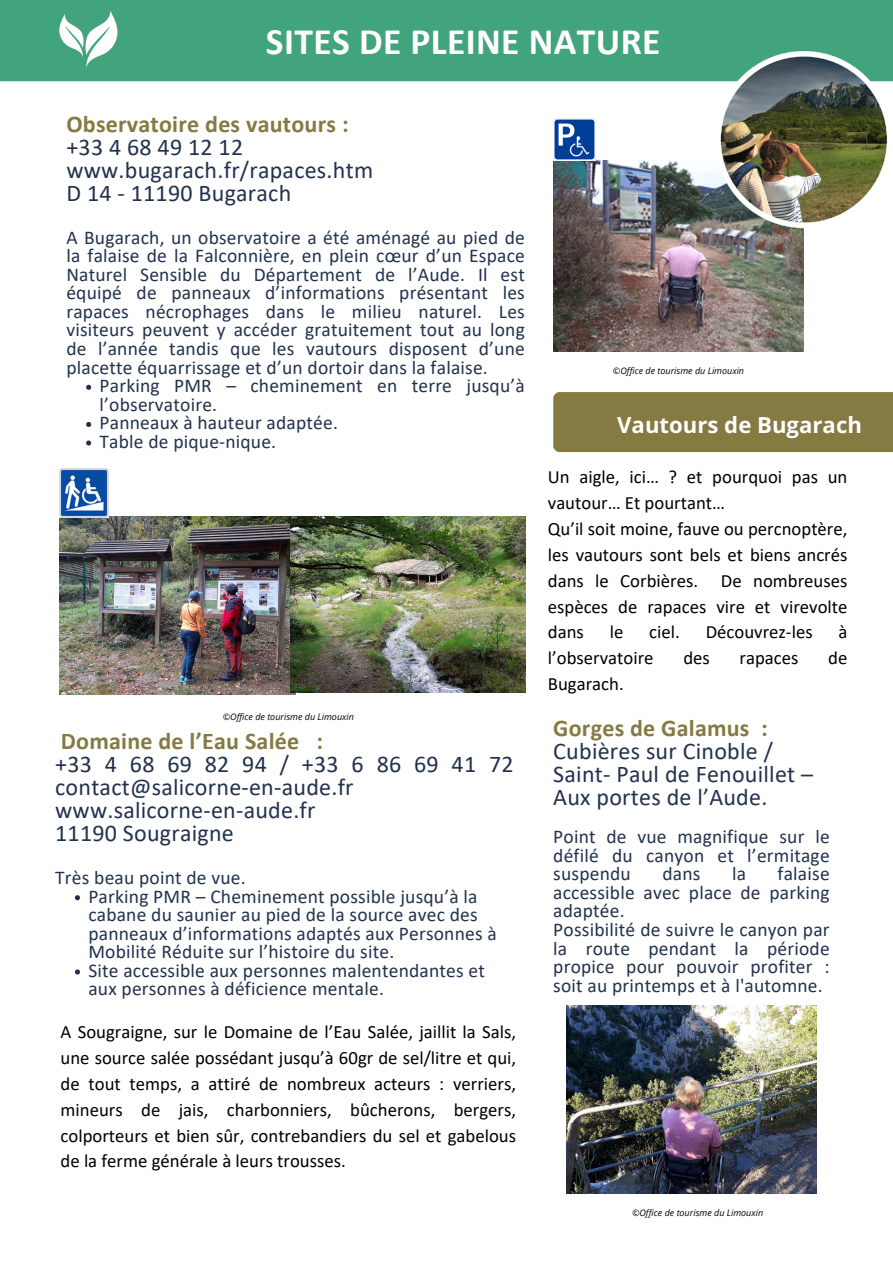
<style>
.page{position:relative;width:893px;height:1263px;background:#fff}
.page>*{position:absolute;margin:0;border:0;box-sizing:border-box;transform-origin:0 0}
.t1{font:700 37.5px "Calibri";letter-spacing:.01em;color:#fff}
.t2{font:24px/23.1px "Calibri";letter-spacing:.01em;color:#22324e}
.t3{font:700 24px "Calibri";letter-spacing:.01em;color:#847a42}
.t4{font:700 22.12px "Open Sans";color:#fff}
.t5{font:19.5px/18.6px "Calibri";letter-spacing:.01em;color:#22324e}
.t6{font:18.75px/25.9px "Calibri";color:#000;text-align:justify}
.t7{font:italic 9px "Open Sans";color:#000}
.s1{font-weight:700;color:#847a42}
</style>
<div class="page">
<div style="left:0;top:64px;width:893px;height:17px;background:#41a47d"></div>
<div style="left:0;top:0;width:893px;height:64px;background:#41a47d"></div>
<svg style="left:59px;top:11px;width:59px;height:57px"></svg>
<img style="left:553px;top:161px;width:250px;height:190px">
<img style="left:553px;top:118px;width:42px;height:43px">
<img style="left:59px;top:517px;width:237px;height:177px">
<svg style="left:86px;top:385px;width:5px;height:5px"></svg>
<svg style="left:86px;top:422px;width:5px;height:5px"></svg>
<svg style="left:86px;top:440px;width:5px;height:5px"></svg>
<svg style="left:75px;top:895px;width:5px;height:5px"></svg>
<svg style="left:75px;top:969px;width:5px;height:5px"></svg>
<img style="left:715px;top:51px;width:177px;height:177px">
<img style="left:290px;top:517px;width:235px;height:176px">
<img style="left:59px;top:468px;width:49px;height:49px">
<div style="left:553px;top:392px;width:340px;height:60px;background:#847a42"></div>
<img style="left:566px;top:1005px;width:250px;height:188px">
<p class="t1" style="left:266px;top:26px;width:396px">SITES DE PLEINE NATURE</p>
<h3 class="t3" style="left:66px;top:114px;width:284px">Observatoire des vautours :</h3>
<p class="t2" style="left:66px;top:137px;width:178px">+33 4 68 49 12 12</p>
<h3 class="t2" style="left:66px;top:160px;width:308px">www.bugarach.fr/rapaces.htm<br>D 14 - 11190 Bugarach</h3>
<h4 class="t5" style="left:66px;top:229px;width:460px">A Bugarach, un observatoire a été aménagé au pied de la falaise de la Falconnière, en plein cœur d’un Espace</h4>
<p class="t5" style="left:66px;top:267px;width:460px">Naturel Sensible du Département de l’Aude. Il est</p>
<p class="t5" style="left:66px;top:285px;width:460px">équipé de panneaux d’informations présentant les</p>
<p class="t5" style="left:66px;top:304px;width:460px">rapaces nécrophages dans le milieu naturel. Les</p>
<p class="t5" style="left:66px;top:322px;width:460px">visiteurs peuvent y accéder gratuitement tout au long</p>
<p class="t5" style="left:66px;top:341px;width:460px">de l’année tandis que les vautours disposent d’une</p>
<p class="t5" style="left:66px;top:359px;width:423px">placette équarrissage et d’un dortoir dans la falaise.</p>
<p class="t5" style="left:100px;top:378px;width:427px">Parking PMR – cheminement en terre jusqu’à</p>
<p class="t5" style="left:100px;top:396px;width:119px">l’observatoire.</p>
<p class="t5" style="left:100px;top:415px;width:240px">Panneaux à hauteur adaptée.</p>
<p class="t5" style="left:100px;top:434px;width:178px">Table de pique-nique.</p>
<h4 class="t7" style="left:223px;top:710px;width:133px">©Office de tourisme du Limouxin</h4>
<p class="t2" style="left:55px;top:731px;width:460px"><span class="s1">Domaine de l’Eau Salée :<br></span>+33 4 68 69 82 94 / +33 6 86 69 41 72 contact@salicorne-en-aude.fr www.salicorne-en-aude.fr</p>
<p class="t2" style="left:55px;top:824px;width:180px">11190 Sougraigne</p>
<p class="t5" style="left:88px;top:870px;width:410px;text-indent:-33px">Très beau point de vue.<br>Parking PMR – Cheminement possible jusqu’à la cabane du saunier au pied de la source avec des panneaux d’informations adaptés aux Personnes à Mobilité Réduite sur l’histoire du site.<br>Site accessible aux personnes malentendantes et aux personnes à déficience mentale.</p>
<h2 class="t6" style="left:61px;top:1020px;width:457px">A Sougraigne, sur le Domaine de l’Eau Salée, jaillit la Sals, une source salée possédant jusqu’à 60gr de sel/litre et qui, de tout temps, a attiré de nombreux acteurs : verriers, mineurs de jais, charbonniers, bûcherons, bergers, colporteurs et bien sûr, contrebandiers du sel et gabelous de la ferme générale à leurs trousses.</h2>
<p class="t7" style="left:613px;top:364px;width:133px">©Office de tourisme du Limouxin</p>
<h3 class="t4" style="left:617px;top:409px;width:246px">Vautours de Bugarach</h3>
<p class="t6" style="left:548px;top:465px;width:301px;text-align:left">Un aigle, ici… ? et pourquoi pas un vautour… Et pourtant…<br>Qu’il soit moine, fauve ou percnoptère, les vautours sont bels et biens ancrés dans le Corbières. De nombreuses espèces de rapaces vire et virevolte dans</p>
<p class="t6" style="left:610px;top:621px;width:15px">le</p>
<p class="t6" style="left:649px;top:621px;width:32px">ciel.</p>
<p class="t6" style="left:705px;top:621px;width:108px">Découvrez-les</p>
<p class="t6" style="left:838px;top:621px;width:10px">à</p>
<p class="t6" style="left:548px;top:647px;width:107px">l’observatoire</p>
<p class="t6" style="left:683px;top:647px;width:28px">des</p>
<p class="t6" style="left:739px;top:647px;width:60px">rapaces</p>
<p class="t6" style="left:828px;top:647px;width:21px">de</p>
<p class="t6" style="left:548px;top:672px;width:77px">Bugarach.</p>
<p class="t2" style="left:553px;top:718px;width:261px"><span class="s1">Gorges de Galamus :<br></span>Cubières sur Cinoble /<br>Saint- Paul de Fenouillet –<br>Aux portes de l’Aude.</p>
<h3 class="t5" style="left:553px;top:829px;width:278px;text-align:justify">Point de vue magnifique sur le défilé du canyon et l’ermitage suspendu</h3>
<h3 class="t5" style="left:553px;top:866px;width:278px;text-indent:224px">falaise accessible avec place de parking adaptée.<br>Possibilité de suivre le canyon par la route pendant la période propice pour pouvoir profiter : soit au printemps et à l'automne.</h3>
<h3 class="t5" style="left:662px;top:866px;width:40px">dans</h3>
<h3 class="t5" style="left:732px;top:866px;width:16px">la</h3>
<p class="t7" style="left:632px;top:1206px;width:133px">©Office de tourisme du Limouxin</p>
</div>
